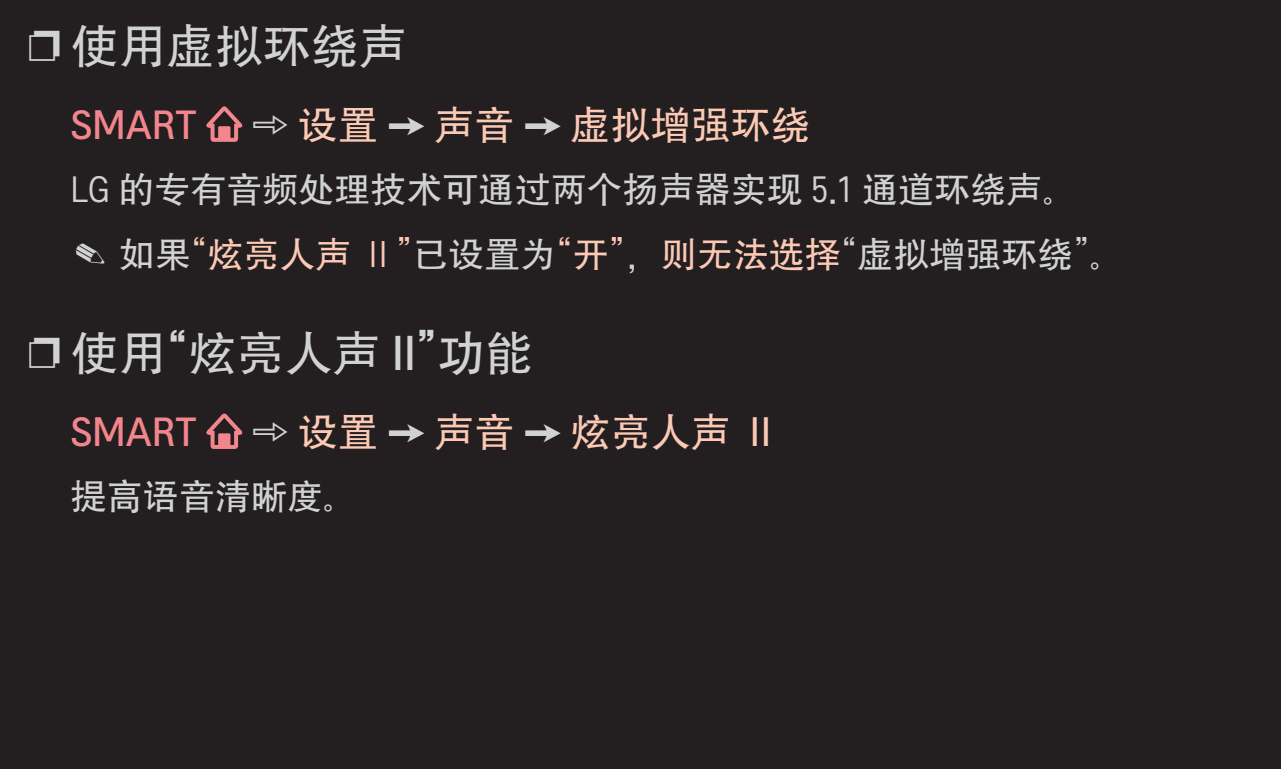
<style>
.page{position:relative;width:1281px;height:769px;background:#fff}
.page>*{position:absolute;margin:0;border:0;box-sizing:border-box;transform-origin:0 0}
.t1{font:48px "LG Display";color:#d1d2d4}
.t2{font:40px "LG Display";color:#fcc9b4}
.t3{font:40px "LG Display";color:#f3858d}
.t4{font:36px/64.6px "LG Display Light";color:#d1d2d4}
.s1{font-size:42px}
.s2{color:#d1d2d4}
.s3{color:#fcc9b4}
</style>
<div class="page">
<div style="left:0;top:0;width:1280px;height:768px;background:#231f20"></div>
<svg style="left:206px;top:108px;width:37px;height:34px"></svg>
<svg style="left:206px;top:414px;width:37px;height:35px"></svg>
<h1 class="t1" style="left:28px;top:9px;width:380px"><span class="s1">❐</span> 使用虚拟环绕声</h1>
<p class="t3" style="left:71px;top:95px;width:127px">SMART</p>
<p class="t2" style="left:252px;top:95px;width:560px"><span class="s2">➾</span> 设置 <span class="s2">➙</span> 声音 <span class="s2">➙</span> 虚拟增强环绕</p>
<p class="t4" style="left:71px;top:154px;width:1056px">LG 的专有音频处理技术可通过两个扬声器实现 5.1 通道环绕声。<br>✎ 如果<span class="s3">“炫亮人声 Ⅱ”</span>已设置为<span class="s3">“开”</span>，<span class="s3">则无法选择</span>“虚拟增强环绕”。</p>
<h1 class="t1" style="left:28px;top:316px;width:506px"><span class="s1">❐</span> 使用“炫亮人声 ll”功能</h1>
<p class="t3" style="left:71px;top:401px;width:127px">SMART</p>
<p class="t2" style="left:252px;top:401px;width:530px"><span class="s2">➾</span> 设置 <span class="s2">➙</span> 声音 <span class="s2">➙</span> 炫亮人声 Ⅱ</p>
<p class="t4" style="left:71px;top:461px;width:290px">提高语音清晰度。</p>
</div>
